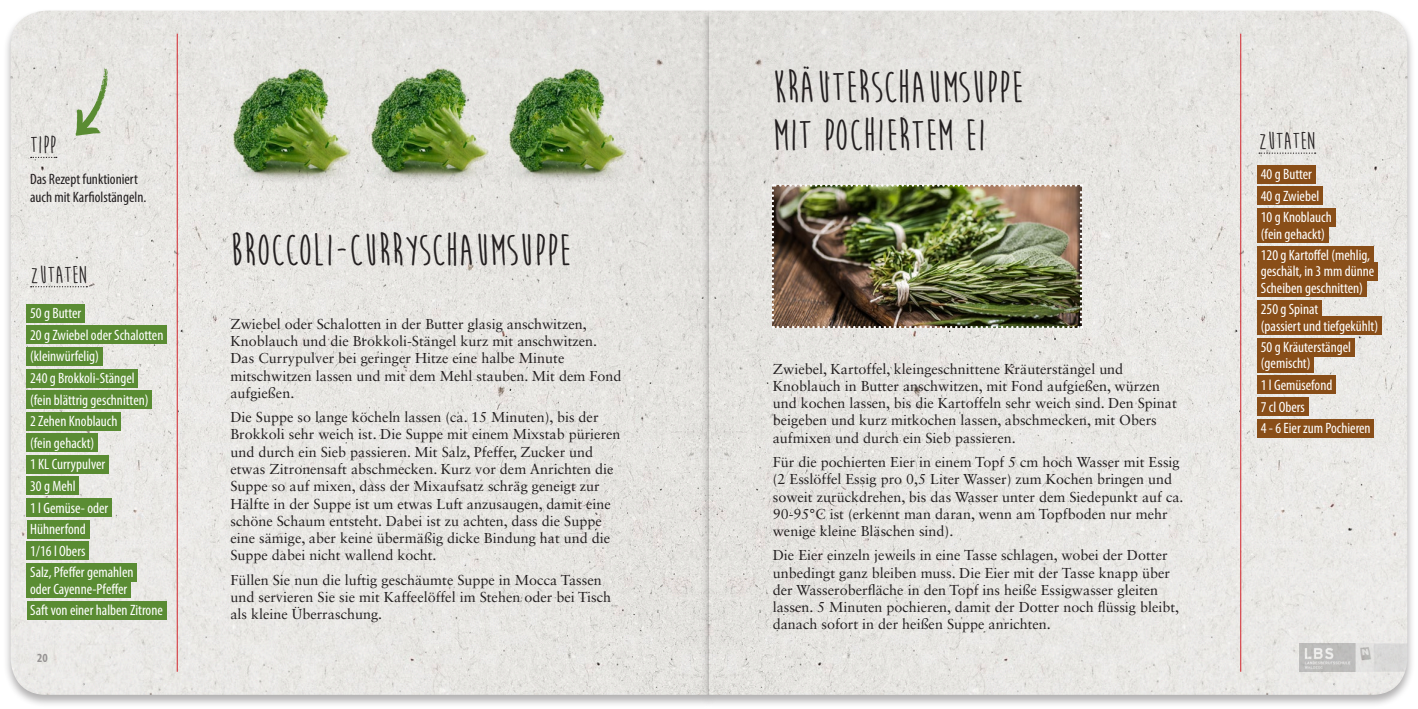
<style>
.page{position:relative;width:1418px;height:709px;background:#fff}
.page>*{position:absolute;margin:0;border:0;box-sizing:border-box;transform-origin:0 0}
.t1{font:700 45px/47.5px "Moon Flower";color:#231f20}
.t2{font:700 25px "Moon Flower";color:#231f20}
.t3{font:condensed 15px/21.6px "Myriad Pro";color:#fff}
.t4{font:condensed 15px/18px "Myriad Pro";color:#231f20}
.t5{font:14.38px/17.2px "Sabon LT Std";color:#231f20}
.t6{font:700 condensed 12.5px "Myriad Pro";color:#979494}
</style>
<div class="page">
<div style="left:3px;top:8px;width:713px;height:699px;background:#231f20;opacity:.35"></div>
<img style="left:11px;top:11px;width:690px;height:683px">
<div style="left:701px;top:8px;width:713px;height:699px;background:#231f20;opacity:.35"></div>
<hr style="left:177px;top:34px;width:1px;height:637px;background:#d1232a">
<hr style="left:1240px;top:34px;width:1px;height:637px;background:#d1232a">
<img style="left:1299px;top:643px;width:74px;height:28px">
<svg style="left:1373px;top:643px;width:34px;height:28px"></svg>
<div style="left:27px;top:304px;width:58px;height:18px;background:#5a8c33"></div>
<div style="left:27px;top:325px;width:140px;height:19px;background:#5a8c33"></div>
<div style="left:27px;top:347px;width:76px;height:19px;background:#5a8c33"></div>
<div style="left:27px;top:369px;width:111px;height:18px;background:#5a8c33"></div>
<div style="left:27px;top:390px;width:125px;height:19px;background:#5a8c33"></div>
<div style="left:27px;top:412px;width:94px;height:18px;background:#5a8c33"></div>
<div style="left:27px;top:433px;width:71px;height:19px;background:#5a8c33"></div>
<div style="left:27px;top:455px;width:82px;height:18px;background:#5a8c33"></div>
<div style="left:27px;top:476px;width:52px;height:19px;background:#5a8c33"></div>
<div style="left:27px;top:498px;width:85px;height:19px;background:#5a8c33"></div>
<div style="left:27px;top:520px;width:62px;height:18px;background:#5a8c33"></div>
<div style="left:27px;top:541px;width:62px;height:19px;background:#5a8c33"></div>
<div style="left:27px;top:563px;width:110px;height:18px;background:#5a8c33"></div>
<div style="left:27px;top:579px;width:104px;height:18px;background:#5a8c33"></div>
<div style="left:27px;top:600px;width:139px;height:19px;background:#5a8c33"></div>
<svg style="left:31px;top:286px;width:56px;height:1px"></svg>
<img style="left:227px;top:63px;width:124px;height:122px">
<img style="left:365px;top:63px;width:124px;height:122px">
<img style="left:503px;top:63px;width:124px;height:122px">
<svg style="left:31px;top:157px;width:26px;height:1px"></svg>
<svg style="left:76px;top:68px;width:32px;height:68px"></svg>
<img style="left:771px;top:184px;width:311px;height:144px">
<div style="left:1257px;top:165px;width:58px;height:18px;background:#894e18"></div>
<div style="left:1257px;top:186px;width:65px;height:19px;background:#894e18"></div>
<div style="left:1257px;top:208px;width:78px;height:19px;background:#894e18"></div>
<div style="left:1257px;top:224px;width:71px;height:19px;background:#894e18"></div>
<div style="left:1257px;top:246px;width:116px;height:18px;background:#894e18"></div>
<div style="left:1257px;top:262px;width:120px;height:19px;background:#894e18"></div>
<div style="left:1257px;top:278px;width:109px;height:19px;background:#894e18"></div>
<div style="left:1257px;top:300px;width:64px;height:18px;background:#894e18"></div>
<div style="left:1257px;top:316px;width:124px;height:19px;background:#894e18"></div>
<div style="left:1257px;top:338px;width:97px;height:18px;background:#894e18"></div>
<div style="left:1257px;top:354px;width:57px;height:18px;background:#894e18"></div>
<div style="left:1257px;top:375px;width:78px;height:19px;background:#894e18"></div>
<div style="left:1257px;top:397px;width:51px;height:19px;background:#894e18"></div>
<div style="left:1257px;top:419px;width:117px;height:18px;background:#894e18"></div>
<svg style="left:1258px;top:152px;width:57px;height:2px"></svg>
<h2 class="t2" style="left:30px;top:132px;width:28px">TIPP</h2>
<p class="t4" style="left:30px;top:170px;width:118px">Das Rezept funktioniert auch mit Karfiolstängeln.</p>
<h2 class="t2" style="left:30px;top:261px;width:58px">ZUTATEN</h2>
<p class="t3" style="left:30px;top:302px;width:135px">50 g Butter<br>20 g Zwiebel oder Schalotten (kleinwürfelig)<br>240 g Brokkoli-Stängel<br>(fein blättrig geschnitten)<br>2 Zehen Knoblauch<br>(fein gehackt)<br>1 KL Currypulver<br>30 g Mehl<br>1 l Gemüse- oder<br>Hühnerfond<br>1/16 l Obers<br>Salz, Pfeffer gemahlen</p>
<p class="t3" style="left:30px;top:577px;width:134px">oder Cayenne-Pfeffer<br>Saft von einer halben Zitrone</p>
<p class="t6" style="left:37px;top:650px;width:12px">20</p>
<h1 class="t1" style="left:230px;top:227px;width:342px">BROCCOLI-CURRYSCHAUMSUPPE</h1>
<p class="t5" style="left:230px;top:315px;width:392px">Zwiebel oder Schalotten in der Butter glasig anschwitzen, Knoblauch und die Brokkoli-Stängel kurz mit anschwitzen.<br>Das Currypulver bei geringer Hitze eine halbe Minute mitschwitzen lassen und mit dem Mehl stauben. Mit dem Fond aufgießen.</p>
<p class="t5" style="left:230px;top:408px;width:392px">Die Suppe so lange köcheln lassen (ca. 15 Minuten), bis der Brokkoli sehr weich ist. Die Suppe mit einem Mixstab pürieren und durch ein Sieb passieren. Mit Salz, Pfeffer, Zucker und etwas Zitronensaft abschmecken. Kurz vor dem Anrichten die Suppe so auf mixen, dass der Mixaufsatz schräg geneigt zur Hälfte in der Suppe ist um etwas Luft anzusaugen, damit eine schöne Schaum entsteht. Dabei ist zu achten, dass die Suppe eine sämige, aber keine übermäßig dicke Bindung hat und die Suppe dabei nicht wallend kocht.</p>
<p class="t5" style="left:230px;top:571px;width:382px">Füllen Sie nun die luftig geschäumte Suppe in Mocca Tassen und servieren Sie sie mit Kaffeelöffel im Stehen oder bei Tisch als kleine Überraschung.</p>
<h1 class="t1" style="left:772px;top:64px;width:252px">KRÄUTERSCHAUMSUPPE<br>MIT POCHIERTEM EI</h1>
<p class="t5" style="left:772px;top:360px;width:405px">Zwiebel, Kartoffel, kleingeschnittene Kräuterstängel und Knoblauch in Butter anschwitzen, mit Fond aufgießen, würzen und kochen lassen, bis die Kartoffeln sehr weich sind. Den Spinat beigeben und kurz mitkochen lassen, abschmecken, mit Obers aufmixen und durch ein Sieb passieren.</p>
<p class="t5" style="left:772px;top:453px;width:412px">Für die pochierten Eier in einem Topf 5 cm hoch Wasser mit Essig (2 Esslöffel Essig pro 0,5 Liter Wasser) zum Kochen bringen und soweit zurückdrehen, bis das Wasser unter dem Siedepunkt auf ca.<br>90-95°C ist (erkennt man daran, wenn am Topfboden nur mehr wenige kleine Bläschen sind).</p>
<p class="t5" style="left:772px;top:546px;width:408px">Die Eier einzeln jeweils in eine Tasse schlagen, wobei der Dotter unbedingt ganz bleiben muss. Die Eier mit der Tasse knapp über der Wasseroberfläche in den Topf ins heiße Essigwasser gleiten lassen. 5 Minuten pochieren, damit der Dotter noch flüssig bleibt, danach sofort in der heißen Suppe anrichten.</p>
<h2 class="t2" style="left:1258px;top:128px;width:58px">ZUTATEN</h2>
<p class="t3" style="left:1260px;top:163px;width:73px">40 g Butter<br>40 g Zwiebel<br>10 g Knoblauch</p>
<p class="t3" style="left:1260px;top:223px;width:111px">(fein gehackt)<br>120 g Kartoffel (mehlig,</p>
<p class="t3" style="left:1260px;top:263px;width:115px;line-height:16.2px">geschält, in 3 mm dünne<br>Scheiben geschnitten)</p>
<p class="t3" style="left:1260px;top:301px;width:119px;line-height:16.2px">250 g Spinat<br>(passiert und tiefgekühlt)</p>
<p class="t3" style="left:1260px;top:339px;width:92px;line-height:16.2px">50 g Kräuterstängel (gemischt)</p>
<p class="t3" style="left:1260px;top:374px;width:111px">1 l Gemüsefond<br>7 cl Obers<br>4 - 6 Eier zum Pochieren</p>
</div>
